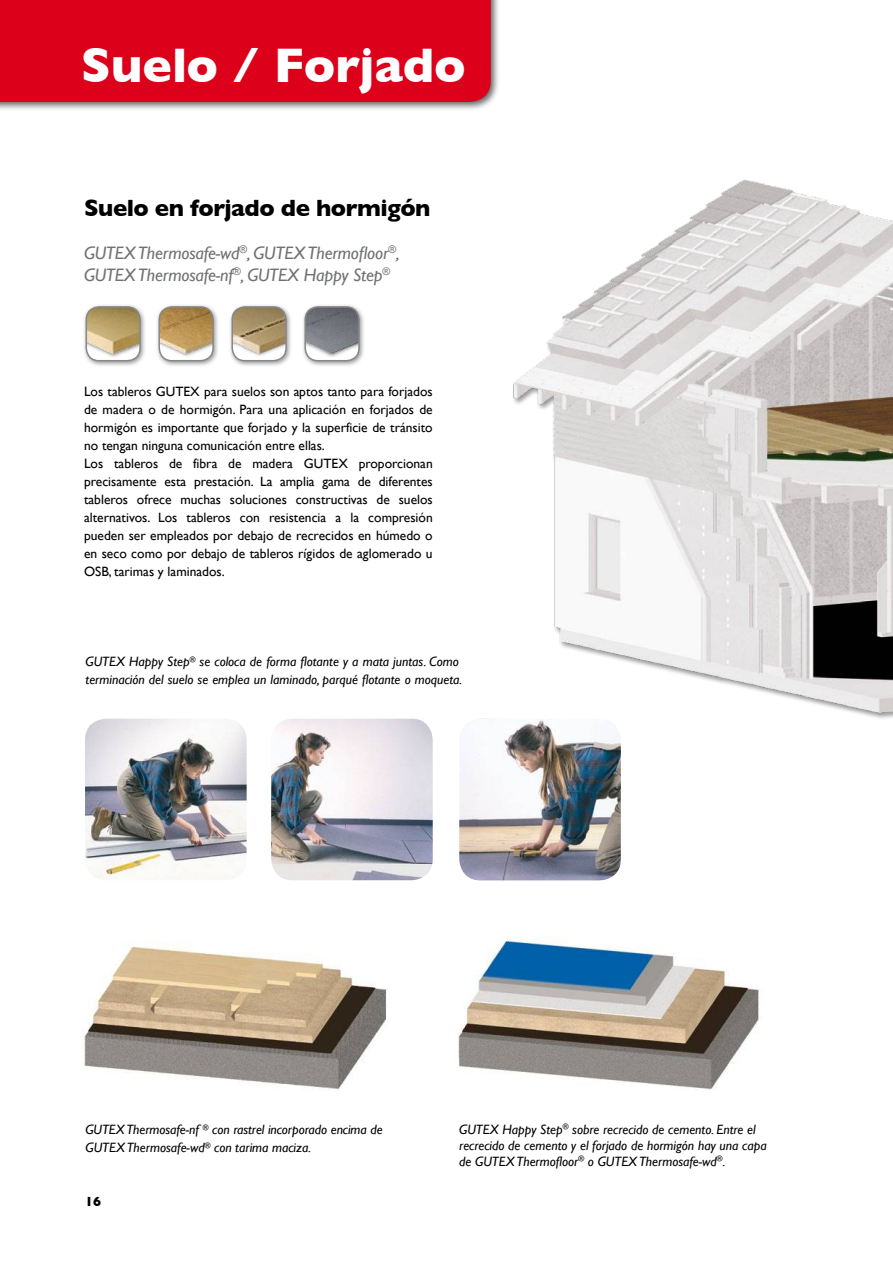
<style>
.page{position:relative;width:893px;height:1263px;background:#fff}
.page>*{position:absolute;margin:0;border:0;box-sizing:border-box;transform-origin:0 0}
.t1{font:700 49.5px "Gill Sans";color:#fff}
.t2{font:700 24px "Gill Sans";letter-spacing:-.02em;color:#000}
.t3{font:italic 18px/21.6px "Gill Sans";letter-spacing:-.01em;color:#707172}
.t4{font:13.5px/18px "Gill Sans";color:#000}
.t5{font:italic 13.5px/18px "Gill Sans";color:#000}
.t6{font:700 13.5px "Gill Sans";color:#000}
</style>
<div class="page">
<img style="left:480px;top:179px;width:413px;height:540px">
<div style="left:301px;top:303px;width:64px;height:65px;background:#000;opacity:.4"></div>
<img style="left:305px;top:307px;width:54px;height:54px">
<div style="left:304px;top:306px;width:56px;height:55px;border:2px solid #87888a;border-radius:13px"></div>
<div style="left:82px;top:303px;width:64px;height:65px;background:#000;opacity:.4"></div>
<img style="left:86px;top:307px;width:54px;height:54px">
<div style="left:86px;top:306px;width:55px;height:55px;border:2px solid #87888a;border-radius:13px"></div>
<div style="left:155px;top:303px;width:64px;height:65px;background:#000;opacity:.4"></div>
<img style="left:159px;top:307px;width:54px;height:54px">
<div style="left:159px;top:306px;width:55px;height:55px;border:2px solid #87888a;border-radius:13px"></div>
<div style="left:228px;top:303px;width:64px;height:65px;background:#000;opacity:.4"></div>
<img style="left:232px;top:307px;width:54px;height:54px">
<div style="left:231px;top:306px;width:56px;height:55px;border:2px solid #87888a;border-radius:13px"></div>
<div style="left:0;top:0;width:501px;height:112px;background:#000;opacity:.6"></div>
<div style="left:0;top:0;width:491px;height:102px;background:#dd001b"></div>
<img style="left:85px;top:719px;width:162px;height:161px">
<img style="left:271px;top:719px;width:162px;height:161px">
<img style="left:459px;top:719px;width:162px;height:161px">
<img style="left:84px;top:946px;width:303px;height:144px">
<img style="left:458px;top:937px;width:301px;height:153px">
<h1 class="t1" style="left:81px;top:36px;width:387px">Suelo / Forjado</h1>
<h2 class="t2" style="left:84px;top:194px;width:348px">Suelo en forjado de hormigón</h2>
<h3 class="t3" style="left:84px;top:242px;width:317px">GUTEX Thermosafe-wd<sup>®</sup>, GUTEX Thermofloor<sup>®</sup>,<br>GUTEX Thermosafe-nf<sup>®</sup>, GUTEX Happy Step<sup>®</sup></h3>
<p class="t4" style="left:84px;top:382px;width:350px">Los tableros GUTEX para suelos son aptos tanto para forjados de madera o de hormigón. Para una aplicación en forjados de hormigón es importante que forjado y la superficie de tránsito no tengan ninguna comunicación entre ellas.<br>Los tableros de fibra de madera GUTEX proporcionan precisamente esta prestación. La amplia gama de diferentes tableros ofrece muchas soluciones constructivas de suelos alternativos. Los tableros con resistencia a la compresión pueden ser empleados por debajo de recrecidos en húmedo o en seco como por debajo de tableros rígidos de aglomerado u OSB, tarimas y laminados.</p>
<p class="t5" style="left:86px;top:652px;width:378px">GUTEX Happy Step<sup>®</sup> se coloca de forma flotante y a mata juntas. Como terminación del suelo se emplea un laminado, parqué flotante o moqueta.</p>
<p class="t5" style="left:86px;top:1120px;width:299px">GUTEX Thermosafe-nf <sup>®</sup> con rastrel incorporado encima de<br>GUTEX Thermosafe-wd<sup>®</sup> con tarima maciza.</p>
<p class="t5" style="left:459px;top:1121px;width:309px;line-height:16.2px">GUTEX Happy Step<sup>®</sup> sobre recrecido de cemento. Entre el recrecido de cemento y el forjado de hormigón hay una capa de GUTEX Thermofloor<sup>®</sup> o GUTEX Thermosafe-wd<sup>®</sup>.</p>
<p class="t6" style="left:85px;top:1194px;width:18px">16</p>
</div>
